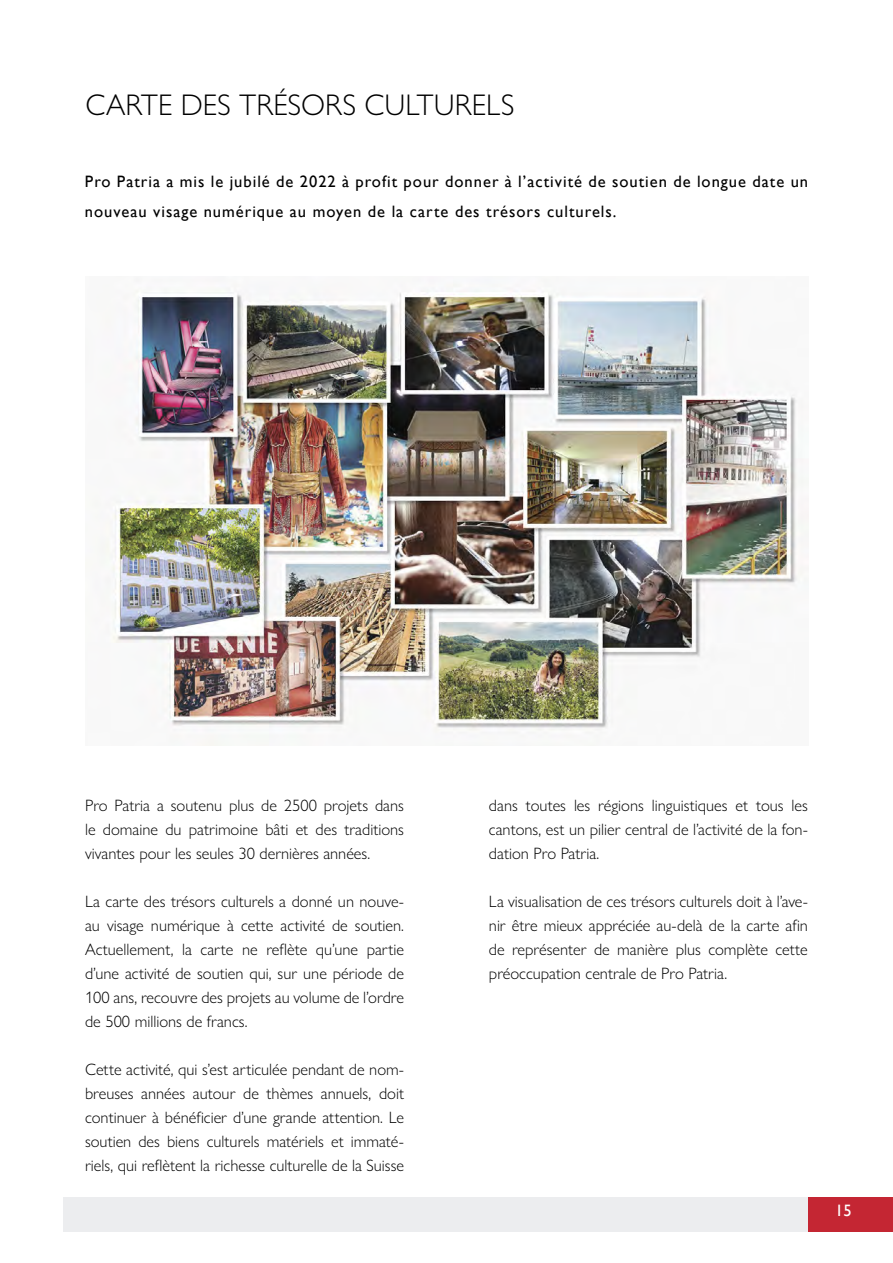
<style>
.page{position:relative;width:893px;height:1263px;background:#fff}
.page>*{position:absolute;margin:0;border:0;box-sizing:border-box;transform-origin:0 0}
.t1{font:300 30px "Gill Sans Nova";color:#000}
.Paragraph{font:300 16.5px/24px "Gill Sans Nova";color:#000;text-align:justify}
.Title_Bttom_paragraph{font:16.5px/30px "Gill Sans";letter-spacing:.06em;color:#000}
.t2{font:16.5px "Gill Sans";color:#fff}
</style>
<div class="page">
<img style="left:102px;top:284px;width:706px;height:462px">
<div style="left:808px;top:1197px;width:85px;height:34px;background:#c42633"></div>
<div style="left:64px;top:1197px;width:744px;height:34px;background:#ecedef"></div>
<p class="t1" style="left:85px;top:86px;width:430px">CARTE DES TRÉSORS CULTURELS</p>
<p class="Title_Bttom_paragraph" style="left:85px;top:167px;width:725px">Pro Patria a mis le jubilé de 2022 à profit pour donner à l’activité de soutien de longue date un nouveau visage numérique au moyen de la carte des trésors culturels.</p>
<p class="Paragraph" style="left:85px;top:793px;width:320px">Pro Patria a soutenu plus de 2500 projets dans le domaine du patrimoine bâti et des traditions vivantes pour les seules 30 dernières années.</p>
<p class="Paragraph" style="left:85px;top:889px;width:320px">La carte des trésors culturels a donné un nouve&shy;au visage numérique à cette activité de soutien.<br>Actuellement, la carte ne reflète qu’une partie d’une activité de soutien qui, sur une période de 100 ans, recouvre des projets au volume de l’ordre de 500 millions de francs.</p>
<p class="Paragraph" style="left:85px;top:1057px;width:321px">Cette activité, qui s’est articulée pendant de nom&shy;breuses années autour de thèmes annuels, doit continuer à bénéficier d’une grande attention. Le soutien des biens culturels matériels et immaté&shy;riels, qui reflètent la richesse culturelle de la Suisse</p>
<p class="Paragraph" style="left:489px;top:793px;width:320px">dans toutes les régions linguistiques et tous les cantons, est un pilier central de l’activité de la fon&shy;dation Pro Patria.</p>
<p class="Paragraph" style="left:489px;top:889px;width:320px">La visualisation de ces trésors culturels doit à l’ave&shy;nir être mieux appréciée au-delà de la carte afin de représenter de manière plus complète cette préoccupation centrale de Pro Patria.</p>
<p class="t2" style="left:835px;top:1201px;width:18px">15</p>
</div>
